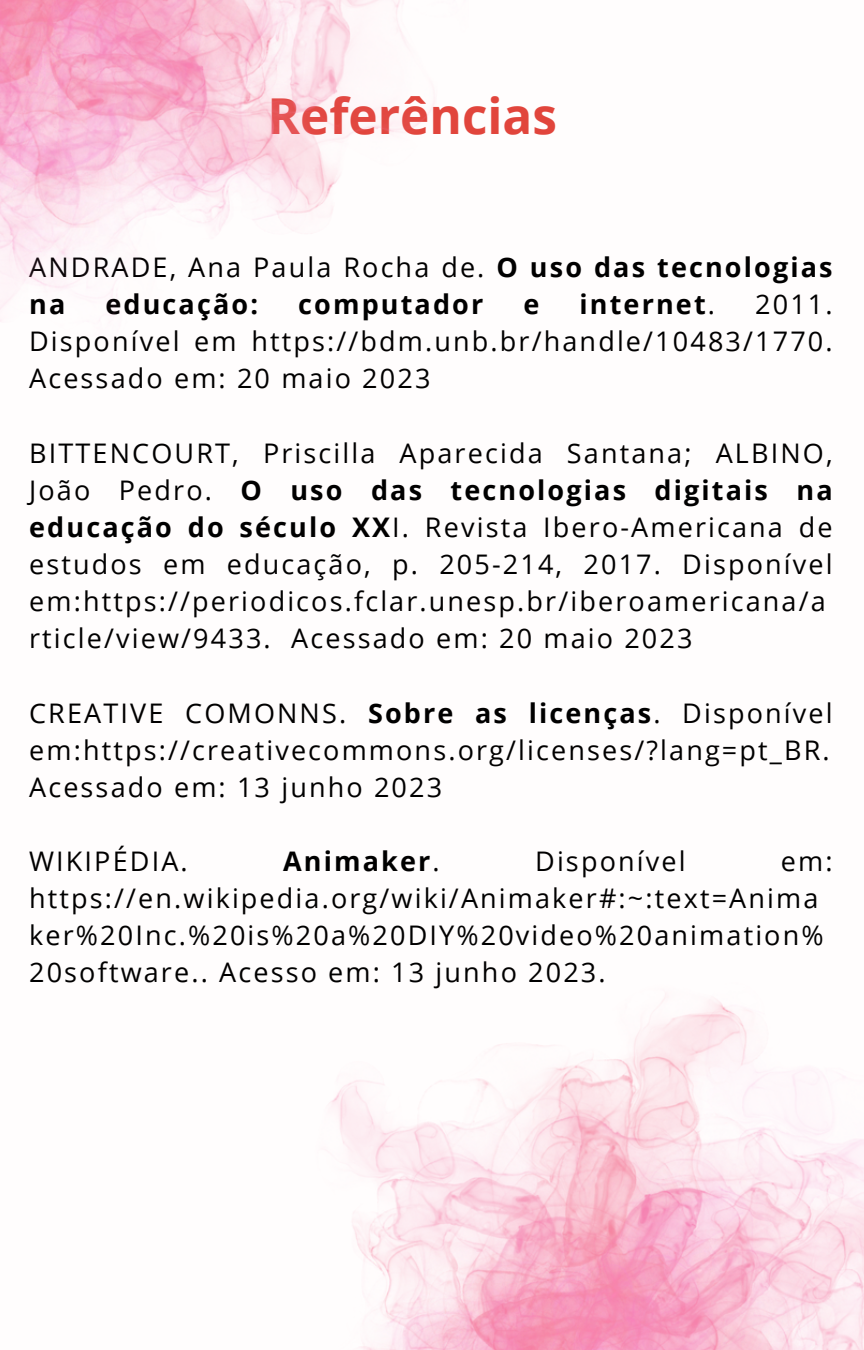
<style>
.page{position:relative;width:864px;height:1350px;background:#fff}
.page>*{position:absolute;margin:0;border:0;box-sizing:border-box;transform-origin:0 0}
.t1{font:700 49.5px "Open Sans";color:#e1453c}
.t2{font:27px/37.1px "Open Sans";letter-spacing:.08em;color:#000}
.t3{font:700 27px "Open Sans";letter-spacing:.08em;color:#000}
.s1{font-weight:700}
.s2{font-weight:400}
</style>
<div class="page">
<img style="left:0;top:0;width:435px;height:322px">
<img style="left:326px;top:993px;width:538px;height:357px">
<p class="t1" style="left:267px;top:81px;width:291px">Referências</p>
<p class="t2" style="left:29px;top:248px;width:805px">ANDRADE, Ana Paula Rocha de. <span class="s1">O uso das tecnologias na</span></p>
<p class="t3" style="left:105px;top:285px;width:154px">educação:</p>
<p class="t3" style="left:298px;top:285px;width:187px">computador</p>
<p class="t3" style="left:523px;top:285px;width:17px">e</p>
<p class="t3" style="left:580px;top:285px;width:137px">internet<span class="s2">.</span></p>
<p class="t2" style="left:29px;top:285px;width:805px;text-align:justify;text-indent:726px">2011.<br>Disponível em https://bdm.unb.br/handle/10483/1770.<br>Acessado em: 20 maio 2023</p>
<p class="t2" style="left:29px;top:434px;width:805px">BITTENCOURT, Priscilla Aparecida Santana; ALBINO, João Pedro. <span class="s1">O uso das tecnologias digitais na educação do século XX</span>I. Revista Ibero-Americana de estudos em educação, p. 205-214, 2017. Disponível em:https://periodicos.fclar.unesp.br/iberoamericana/a rticle/view/9433. Acessado em: 20 maio 2023</p>
<p class="t2" style="left:29px;top:694px;width:805px;text-align:justify">CREATIVE COMONNS. <span class="s1">Sobre as licenças</span>. Disponível em:https://creativecommons.org/licenses/?lang=pt_BR.<br>Acessado em: 13 junho 2023</p>
<p class="t2" style="left:29px;top:842px;width:160px">WIKIPÉDIA.</p>
<p class="t3" style="left:283px;top:842px;width:158px">Animaker<span class="s2">.</span></p>
<p class="t2" style="left:535px;top:842px;width:152px">Disponível</p>
<p class="t2" style="left:29px;top:842px;width:805px;text-indent:752px">em: https://en.wikipedia.org/wiki/Animaker#:~:text=Anima ker%20Inc.%20is%20a%20DIY%20video%20animation% 20software.. Acesso em: 13 junho 2023.</p>
</div>
